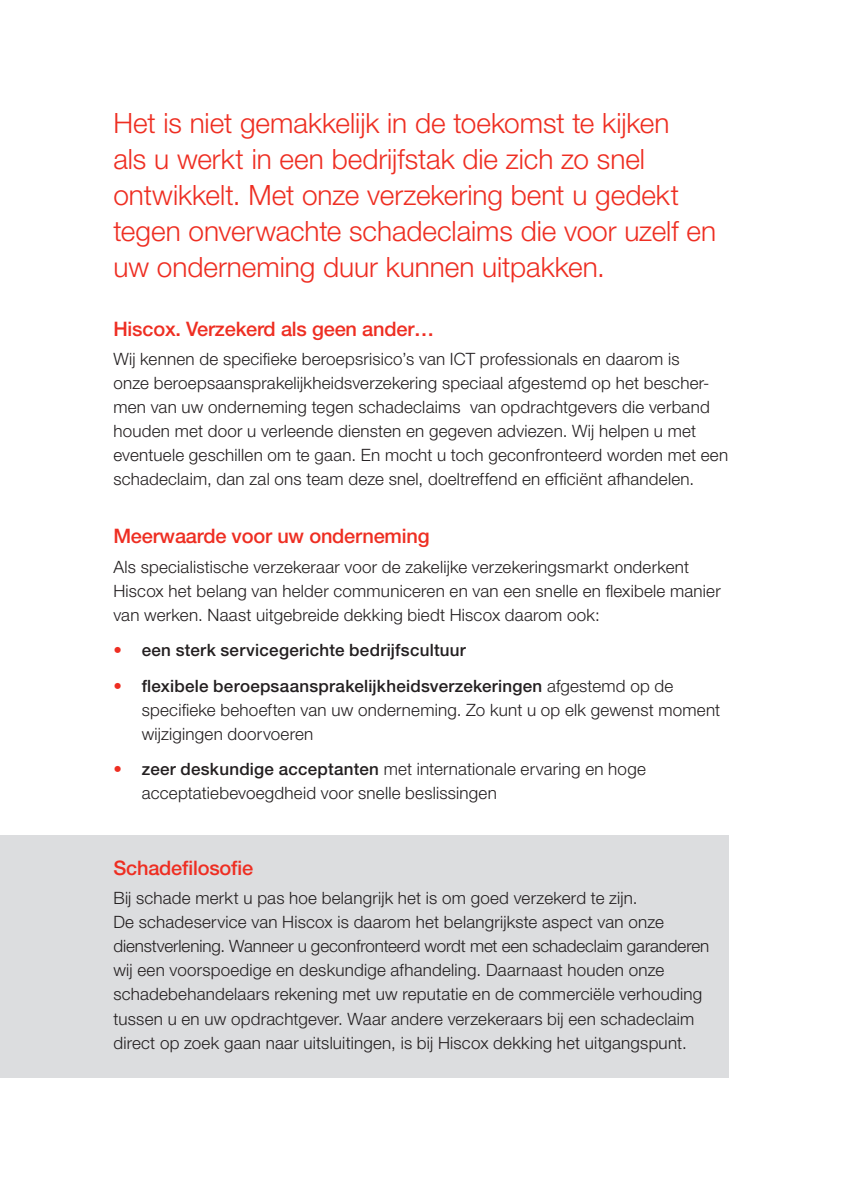
<style>
.page{position:relative;width:842px;height:1191px;background:#fff}
.page>*{position:absolute;margin:0;border:0;box-sizing:border-box;transform-origin:0 0}
.Body_copy{font:300 28px/36px "Helvetica Neue LT Std";color:#ee2e22}
.Body_copy_title{font:500 20px "Helvetica Neue LT Std";letter-spacing:-.01em;color:#ee2e22}
.Body_copy-2{font:300 17px/24px "Helvetica Neue LT Std";letter-spacing:.015em;color:#231f20}
.bullets{font:300 17px/24px "Helvetica Neue LT Std";letter-spacing:.015em;color:#231f20}
.bullets-2{font:500 17px "Helvetica Neue LT Std";letter-spacing:.015em;color:#231f20}
.s1{font-weight:300;color:#ee2e22}
.s2{color:#ee2e22}
.s3{font-weight:500}
</style>
<div class="page">
<div style="left:0;top:835px;width:729px;height:242px;background:#dcdddf"></div>
<p class="Body_copy" style="left:113px;top:105px;width:604px">Het is niet gemakkelijk in de toekomst te kijken<br>als u werkt in een bedrijfstak die zich zo snel ontwikkelt. Met onze verzekering bent u gedekt tegen onverwachte schadeclaims die voor uzelf en uw onderneming duur kunnen uitpakken.</p>
<p class="Body_copy_title" style="left:113px;top:316px;width:322px">Hiscox. Verzekerd als geen ander…</p>
<p class="Body_copy-2" style="left:113px;top:347px;width:616px">Wij kennen de specifieke beroepsrisico’s van ICT professionals en daarom is<br>onze beroepsaansprakelijkheidsverzekering speciaal afgestemd op het bescher&shy;men van uw onderneming tegen schadeclaims van opdrachtgevers die verband houden met door u verleende diensten en gegeven adviezen. Wij helpen u met eventuele geschillen om te gaan. En mocht u toch geconfronteerd worden met een schadeclaim, dan zal ons team deze snel, doeltreffend en efficiënt afhandelen.</p>
<p class="Body_copy_title" style="left:113px;top:524px;width:318px">Meerwaarde voor uw onderneming</p>
<p class="Body_copy-2" style="left:113px;top:554px;width:609px">Als specialistische verzekeraar voor de zakelijke verzekeringsmarkt onderkent<br>Hiscox het belang van helder communiceren en van een snelle en flexibele manier van werken. Naast uitgebreide dekking biedt Hiscox daarom ook:</p>
<p class="bullets-2" style="left:113px;top:640px;width:354px"><span class="s1">•</span> een sterk servicegerichte bedrijfscultuur</p>
<p class="bullets" style="left:142px;top:673px;width:580px;text-indent:-28px"><span class="s2">•</span> <span class="s3">flexibele beroepsaansprakelijkheidsverzekeringen</span> afgestemd op de specifieke behoeften van uw onderneming. Zo kunt u op elk gewenst moment wijzigingen doorvoeren</p>
<p class="bullets" style="left:142px;top:756px;width:506px;text-indent:-28px"><span class="s2">•</span> <span class="s3">zeer deskundige acceptanten</span> met internationale ervaring en hoge acceptatiebevoegdheid voor snelle beslissingen</p>
<p class="Body_copy_title" style="left:113px;top:855px;width:141px">Schadefilosofie</p>
<p class="Body_copy-2" style="left:113px;top:886px;width:597px">Bij schade merkt u pas hoe belangrijk het is om goed verzekerd te zijn.<br>De schadeservice van Hiscox is daarom het belangrijkste aspect van onze dienstverlening. Wanneer u geconfronteerd wordt met een schadeclaim garanderen wij een voorspoedige en deskundige afhandeling. Daarnaast houden onze schadebehandelaars rekening met uw reputatie en de commerciële verhouding tussen u en uw opdrachtgever. Waar andere verzekeraars bij een schadeclaim direct op zoek gaan naar uitsluitingen, is bij Hiscox dekking het uitgangspunt.</p>
</div>
